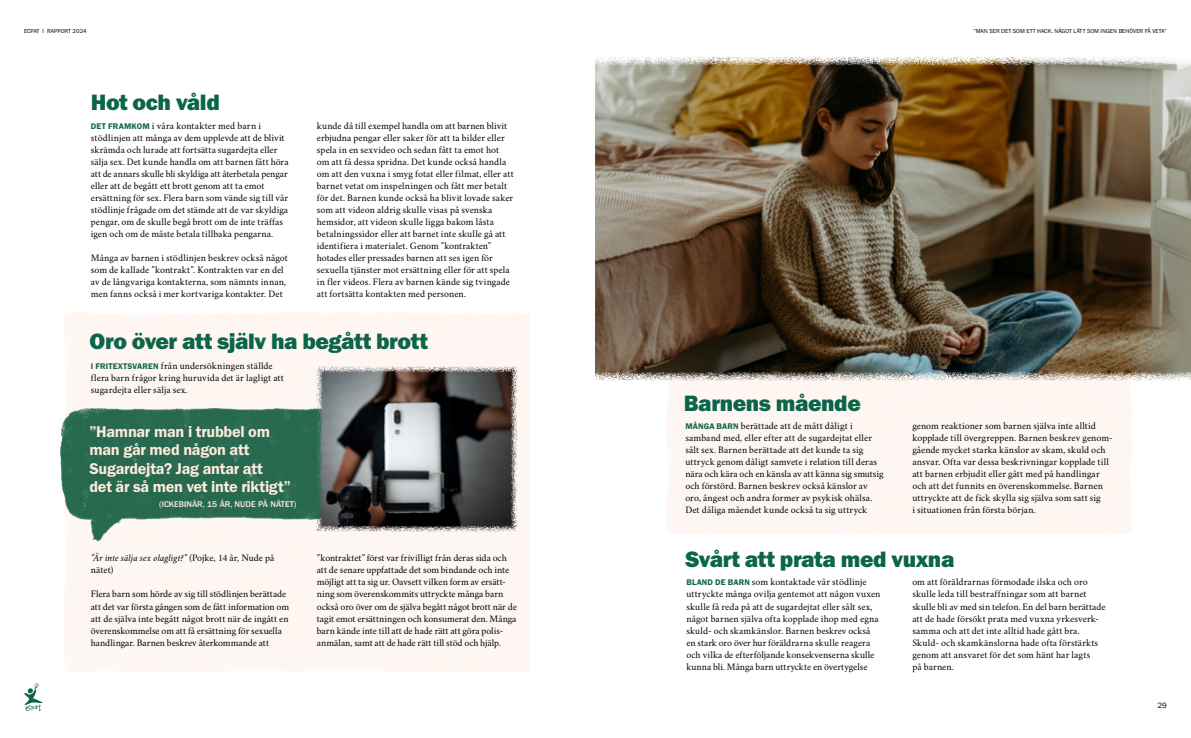
<style>
.page{position:relative;width:1191px;height:738px;background:#fff}
.page>*{position:absolute;margin:0;border:0;box-sizing:border-box;transform-origin:0 0}
.t1{font:23px "Franklin Gothic URW Hea";letter-spacing:-.02em;color:#0c654a}
.t2{font:16.2px/18.3px "Franklin Gothic URW Dem";letter-spacing:-.02em;color:#feeadd}
.t3{font:10px/12px "Crimson";letter-spacing:.005em;color:#000}
.t4{font:italic 10px/12px "Crimson";color:#000}
.t5{font:500 8.6px "ITC Franklin Gothic Std";color:#feeadd}
.t6{font:8px "Franklin Gothic URW Boo";color:#000}
.t7{font:6px "Franklin Gothic URW Boo";color:#000}
.s1{font-family:"Franklin Gothic URW Dem";font-size:8.5px;color:#0c654a}
.s2{font-style:normal}
</style>
<div class="page">
<img style="left:60px;top:389px;width:303px;height:155px">
<img style="left:317px;top:366px;width:200px;height:165px">
<img style="left:596px;top:57px;width:595px;height:323px">
<svg style="left:24px;top:683px;width:19px;height:28px"></svg>
<p class="t7" style="left:24px;top:27px;width:64px">ECPAT I RAPPORT 2024</p>
<p class="t7" style="left:973px;top:27px;width:195px">”MAN SER DET SOM ETT HACK. NÅGOT LÄTT SOM INGEN BEHÖVER FÅ VETA”</p>
<h1 class="t1" style="left:91px;top:87px;width:130px">Hot och våld</h1>
<p class="t3" style="left:317px;top:118px;width:198px">kunde då till exempel handla om att barnen blivit erbjudna pengar eller saker för att ta bilder eller spela in en sexvideo och sedan fått ta emot hot om att få dessa spridna. Det kunde också handla om att den vuxna i smyg fotat eller filmat, eller att barnet vetat om inspelningen och fått mer betalt för det. Barnen kunde också ha blivit lovade saker som att videon aldrig skulle visas på svenska hemsidor, att videon skulle ligga bakom låsta betalningssidor eller att barnet inte skulle gå att identifiera i materialet. Genom ”kontrakten” hotades eller pressades barnen att ses igen för sexuella tjänster mot ersättning eller för att spela in fler videos. Flera av barnen kände sig tvingade att fortsätta kontakten med personen.</p>
<h1 class="t1" style="left:90px;top:326px;width:340px">Oro över att själv ha begått brott</h1>
<p class="t3" style="left:91px;top:118px;width:199px"><span class="s1">DET FRAMKOM</span> i våra kontakter med barn i stödlinjen att många av dem upplevde att de blivit skrämda och lurade att fortsätta sugardejta eller sälja sex. Det kunde handla om att barnen fått höra att de annars skulle bli skyldiga att återbetala pengar eller att de begått ett brott genom att ta emot ersättning för sex. Flera barn som vände sig till vår stödlinje frågade om det stämde att de var skyldiga pengar, om de skulle begå brott om de inte träffas igen och om de måste betala tillbaka pengarna.</p>
<p class="t3" style="left:91px;top:250px;width:198px">Många av barnen i stödlinjen beskrev också något som de kallade ”kontrakt”. Kontrakten var en del av de långvariga kontakterna, som nämnts innan, men fanns också i mer kortvariga kontakter. Det</p>
<p class="t3" style="left:91px;top:358px;width:195px"><span class="s1">I FRITEXTSVAREN</span> från undersökningen ställde flera barn frågor kring huruvida det är lagligt att sugardejta eller sälja sex.</p>
<h2 class="t2" style="left:89px;top:422px;width:203px">”Hamnar man i trubbel om man går med någon att<br>Sugardejta? Jag antar att<br>det är så men vet inte riktigt”</h2>
<p class="t5" style="left:159px;top:499px;width:139px">(ICKEBINÄR, 15 ÅR, NUDE PÅ NÄTET)</p>
<p class="t4" style="left:91px;top:551px;width:185px">”Är inte sälja sex olagligt?” <span class="s2">(Pojke, 14 år, Nude på nätet)</span></p>
<p class="t3" style="left:91px;top:586px;width:200px">Flera barn som hörde av sig till stödlinjen berättade att det var första gången som de fått information om att de själva inte begått något brott när de ingått en överenskommelse om att få ersättning för sexuella handlingar. Barnen beskrev återkommande att</p>
<p class="t3" style="left:317px;top:550px;width:201px">”kontraktet” först var frivilligt från deras sida och att de senare uppfattade det som bindande och inte möjligt att ta sig ur. Oavsett vilken form av ersätt&shy;ning som överenskommits uttryckte många barn också oro över om de själva begått något brott när de tagit emot ersättningen och konsumerat den. Många barn kände inte till att de hade rätt att göra polis&shy;anmälan, samt att de hade rätt till stöd och hjälp.</p>
<h1 class="t1" style="left:684px;top:388px;width:178px">Barnens mående</h1>
<p class="t3" style="left:685px;top:418px;width:200px"><span class="s1">MÅNGA BARN</span> berättade att de mått dåligt i samband med, eller efter att de sugardejtat eller sålt sex. Barnen berättade att det kunde ta sig uttryck genom dåligt samvete i relation till deras nära och kära och en känsla av att känna sig smutsig och förstörd. Barnen beskrev också känslor av oro, ångest och andra former av psykisk ohälsa.<br>Det dåliga måendet kunde också ta sig uttryck</p>
<p class="t3" style="left:912px;top:418px;width:202px">genom reaktioner som barnen själva inte alltid kopplade till övergreppen. Barnen beskrev genom&shy;gående mycket starka känslor av skam, skuld och ansvar. Ofta var dessa beskrivningar kopplade till att barnen erbjudit eller gått med på handlingar och att det funnits en överenskommelse. Barnen uttryckte att de fick skylla sig själva som satt sig<br>i situationen från första början.</p>
<h1 class="t1" style="left:685px;top:544px;width:271px">Svårt att prata med vuxna</h1>
<p class="t3" style="left:912px;top:574px;width:195px">om att föräldrarnas förmodade ilska och oro skulle leda till bestraffningar som att barnet skulle bli av med sin telefon. En del barn berättade att de hade försökt prata med vuxna yrkesverk&shy;samma och att det inte alltid hade gått bra.<br>Skuld- och skamkänslorna hade ofta förstärkts genom att ansvaret för det som hänt har lagts<br>på barnen.</p>
<p class="t3" style="left:686px;top:574px;width:196px"><span class="s1">BLAND DE BARN</span> som kontaktade vår stödlinje uttryckte många ovilja gentemot att någon vuxen skulle få reda på att de sugardejtat eller sålt sex, något barnen själva ofta kopplade ihop med egna skuld- och skamkänslor. Barnen beskrev också en stark oro över hur föräldrarna skulle reagera och vilka de efterföljande konsekvenserna skulle kunna bli. Många barn uttryckte en övertygelse</p>
<p class="t6" style="left:1157px;top:699px;width:11px">29</p>
</div>
